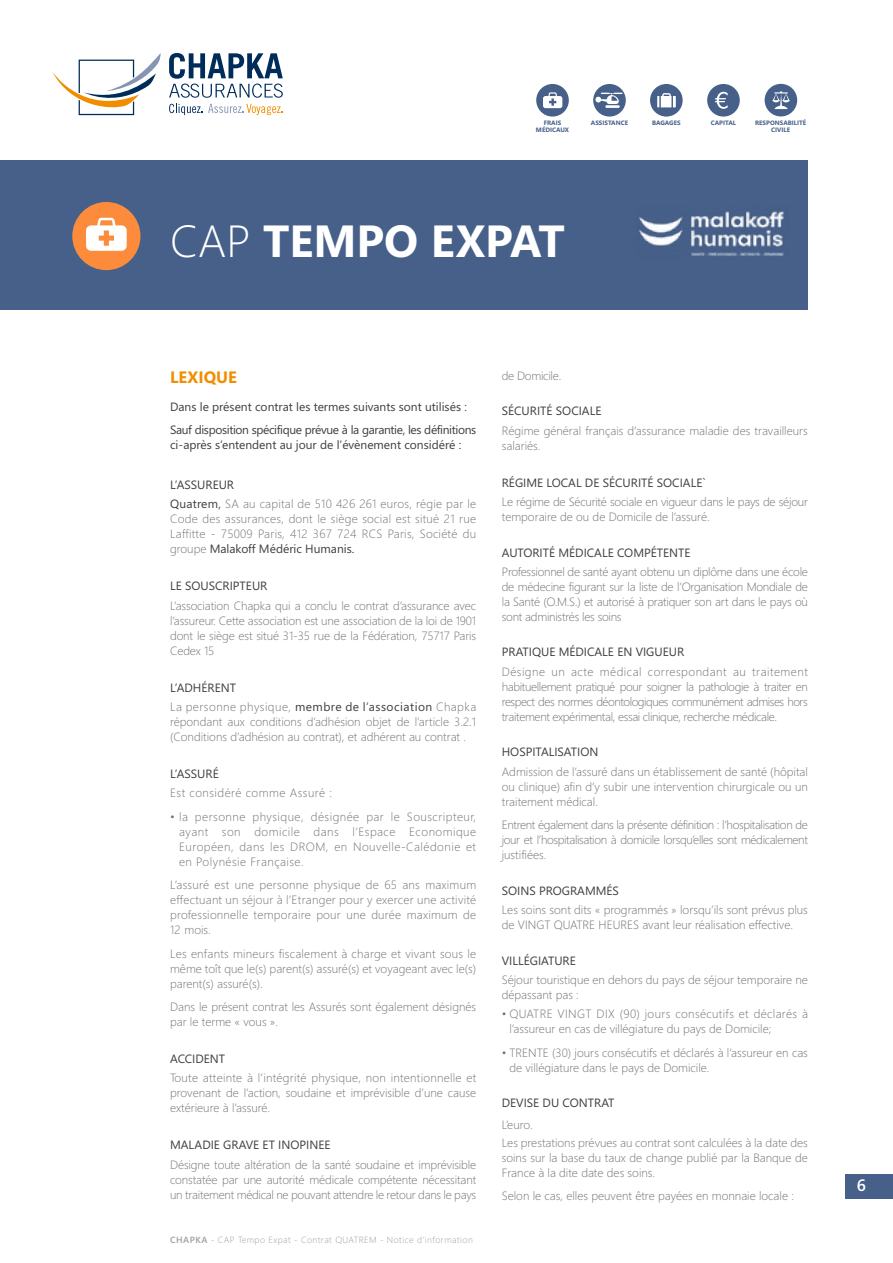
<style>
.page{position:relative;width:893px;height:1263px;background:#fff}
.page>*{position:absolute;margin:0;border:0;box-sizing:border-box;transform-origin:0 0}
.t1{font:700 45px "Segoe WP";color:#fff}
.t2{font:700 16.5px "Segoe WP";color:#f18e00}
.t3{font:600 16.5px "Segoe WP";color:#fff}
.t4{font:300 12px/15px "Segoe WP";color:#707172;text-align:justify}
.t5{font:12px/19.2px "Segoe WP";color:#3e3d40}
.t6{font:12px/23.5px "Segoe WP";letter-spacing:-.03em;color:#3e3d40}
.t7{font:300 12px/15px "Segoe WP";letter-spacing:-.02em;color:#707172}
.t8{font:300 12px/19.2px "Segoe WP";letter-spacing:.02em;color:#707172}
.t9{font:300 12px "Segoe WP";letter-spacing:.04em;color:#707172}
.t10{font:300 9px "Segoe WP";letter-spacing:.05em;color:#9c9e9f}
.t11{font:700 6.3px/6.9px "Segoe WP";color:#46608a;text-align:center}
.s1{font-weight:300}
.s2{font-weight:400;color:#3e3d40}
.s3{font-weight:300;color:#707172}
.s4{font-weight:600}
</style>
<div class="page">
<div style="left:845px;top:1174px;width:48px;height:24px;background:#46608a"></div>
<div style="left:0;top:160px;width:808px;height:149px;background:#46608a"></div>
<svg style="left:52px;top:53px;width:109px;height:63px"></svg>
<svg style="left:169px;top:104px;width:114px;height:11px"></svg>
<svg style="left:169px;top:53px;width:114px;height:45px"></svg>
<div style="left:593px;top:84px;width:33px;height:33px;background:#46608a;border-radius:50%"></div>
<svg style="left:595px;top:93px;width:28px;height:15px"></svg>
<div style="left:650px;top:84px;width:33px;height:33px;background:#46608a;border-radius:50%"></div>
<svg style="left:657px;top:93px;width:19px;height:14px"></svg>
<div style="left:707px;top:84px;width:33px;height:33px;background:#46608a;border-radius:50%"></div>
<svg style="left:715px;top:92px;width:13px;height:17px"></svg>
<div style="left:536px;top:84px;width:33px;height:33px;background:#46608a;border-radius:50%"></div>
<svg style="left:543px;top:92px;width:19px;height:16px"></svg>
<div style="left:765px;top:84px;width:32px;height:32px;background:#46608a;border-radius:50%"></div>
<svg style="left:772px;top:91px;width:18px;height:18px"></svg>
<div style="left:72px;top:202px;width:68px;height:68px;background:#fc8c3b;border-radius:50%"></div>
<svg style="left:86px;top:218px;width:41px;height:33px"></svg>
<img style="left:639px;top:211px;width:145px;height:45px">
<p class="t11" style="left:536px;top:119px;width:35px">FRAIS<br>MÉDICAUX</p>
<p class="t11" style="left:591px;top:119px;width:39px">ASSISTANCE</p>
<p class="t11" style="left:652px;top:119px;width:30px">BAGAGES</p>
<p class="t11" style="left:711px;top:119px;width:27px">CAPITAL</p>
<p class="t11" style="left:755px;top:119px;width:53px">RESPONSABILITÉ<br>CIVILE</p>
<h1 class="t1" style="left:170px;top:209px;width:396px"><span class="s1">CAP</span> TEMPO EXPAT</h1>
<h2 class="t2" style="left:170px;top:365px;width:68px">LEXIQUE</h2>
<p class="t6" style="left:170px;top:394px;width:308px">Dans le présent contrat les termes suivants sont utilisés :<br>Sauf disposition spécifique prévue à la garantie, les définitions</p>
<p class="t5" style="left:170px;top:435px;width:293px">ci-après s’entendent au jour de l’évènement considéré :</p>
<p class="t8" style="left:170px;top:475px;width:308px"><span class="s2">L’ASSUREUR<br>Quatrem,</span> SA au capital de 510 426 261 euros, régie par le</p>
<p class="t4" style="left:170px;top:511px;width:308px">Code des assurances, dont le siège social est situé 21 rue Laffitte - 75009 Paris, 412 367 724 RCS Paris, Société du groupe <span class="s2">Malakoff Médéric Humanis.</span></p>
<p class="t5" style="left:170px;top:576px;width:99px">LE SOUSCRIPTEUR</p>
<p class="t4" style="left:170px;top:597px;width:308px">L’association Chapka qui a conclu le contrat d’assurance avec l’assureur. Cette association est une association de la loi de 1901 dont le siège est situé 31-35 rue de la Fédération, 75717 Paris Cedex 15</p>
<p class="t5" style="left:170px;top:677px;width:308px">L’ADHÉRENT<br><span class="s3">La personne physique,</span> membre de l’association <span class="s3">Chapka</span></p>
<p class="t4" style="left:170px;top:714px;width:308px">répondant aux conditions d’adhésion objet de l’article 3.2.1 (Conditions d’adhésion au contrat), et adhérent au contrat .</p>
<p class="t5" style="left:170px;top:763px;width:50px">L’ASSURÉ</p>
<p class="t9" style="left:170px;top:784px;width:164px">Est considéré comme Assuré :</p>
<p class="t4" style="left:179px;top:808px;width:299px;text-indent:-9px">• la personne physique, désignée par le Souscripteur, ayant son domicile dans l’Espace Economique Européen, dans les DROM, en Nouvelle-Calédonie et en Polynésie Française.</p>
<p class="t4" style="left:170px;top:877px;width:308px">L’assuré est une personne physique de 65 ans maximum effectuant un séjour à l’Etranger pour y exercer une activité professionnelle temporaire pour une durée maximum de 12 mois.</p>
<p class="t4" style="left:170px;top:945px;width:308px">Les enfants mineurs fiscalement à charge et vivant sous le même toît que le(s) parent(s) assuré(s) et voyageant avec le(s) parent(s) assuré(s).</p>
<p class="t4" style="left:170px;top:999px;width:308px">Dans le présent contrat les Assurés sont également désignés par le terme « vous ».</p>
<p class="t5" style="left:170px;top:1049px;width:57px">ACCIDENT</p>
<p class="t4" style="left:170px;top:1070px;width:308px">Toute atteinte à l’intégrité physique, non intentionnelle et provenant de l’action, soudaine et imprévisible d’une cause extérieure à l’assuré.</p>
<p class="t5" style="left:170px;top:1135px;width:162px">MALADIE GRAVE ET INOPINEE</p>
<p class="t4" style="left:170px;top:1156px;width:308px">Désigne toute altération de la santé soudaine et imprévisible constatée par une autorité médicale compétente nécessitant un traitement médical ne pouvant attendre le retour dans le pays</p>
<p class="t10" style="left:170px;top:1233px;width:304px"><span class="s4">CHAPKA</span> - CAP Tempo Expat - Contrat QUATREM - Notice d’information</p>
<p class="t7" style="left:502px;top:367px;width:61px">de Domicile.</p>
<p class="t5" style="left:502px;top:401px;width:101px">SÉCURITÉ SOCIALE</p>
<p class="t4" style="left:502px;top:422px;width:308px">Régime général français d’assurance maladie des travailleurs salariés.</p>
<p class="t5" style="left:502px;top:472px;width:205px">RÉGIME LOCAL DE SÉCURITÉ SOCIALE`</p>
<p class="t7" style="left:502px;top:494px;width:308px">Le régime de Sécurité sociale en vigueur dans le pays de séjour temporaire de ou de Domicile de l’assuré.</p>
<p class="t5" style="left:502px;top:542px;width:190px">AUTORITÉ MÉDICALE COMPÉTENTE</p>
<p class="t4" style="left:502px;top:563px;width:308px">Professionnel de santé ayant obtenu un diplôme dans une école de médecine figurant sur la liste de l’Organisation Mondiale de la Santé (O.M.S.) et autorisé à pratiquer son art dans le pays où sont administrés les soins</p>
<p class="t5" style="left:502px;top:642px;width:184px">PRATIQUE MÉDICALE EN VIGUEUR</p>
<p class="t4" style="left:502px;top:663px;width:308px">Désigne un acte médical correspondant au traitement habituellement pratiqué pour soigner la pathologie à traiter en respect des normes déontologiques communément admises hors traitement expérimental, essai clinique, recherche médicale.</p>
<p class="t5" style="left:502px;top:742px;width:98px">HOSPITALISATION</p>
<p class="t4" style="left:502px;top:763px;width:308px">Admission de l’assuré dans un établissement de santé (hôpital ou clinique) afin d’y subir une intervention chirurgicale ou un traitement médical.</p>
<p class="t4" style="left:502px;top:817px;width:308px">Entrent également dans la présente définition : l’hospitalisation de jour et l’hospitalisation à domicile lorsqu’elles sont médicalement justifiées.</p>
<p class="t5" style="left:502px;top:880px;width:119px">SOINS PROGRAMMÉS</p>
<p class="t4" style="left:502px;top:902px;width:308px">Les soins sont dits « programmés » lorsqu’ils sont prévus plus de VINGT QUATRE HEURES avant leur réalisation effective.</p>
<p class="t5" style="left:502px;top:950px;width:76px">VILLÉGIATURE</p>
<p class="t4" style="left:502px;top:972px;width:308px">Séjour touristique en dehors du pays de séjour temporaire ne dépassant pas :</p>
<p class="t4" style="left:509px;top:1006px;width:300px;text-indent:-8px">• QUATRE VINGT DIX (90) jours consécutifs et déclarés à l’assureur en cas de villégiature du pays de Domicile;</p>
<p class="t4" style="left:509px;top:1044px;width:300px;text-indent:-8px">• TRENTE (30) jours consécutifs et déclarés à l’assureur en cas de villégiature dans le pays de Domicile.</p>
<p class="t5" style="left:502px;top:1093px;width:114px">DEVISE DU CONTRAT</p>
<p class="t4" style="left:502px;top:1115px;width:308px;line-height:18px">L’euro.<br>Les prestations prévues au contrat sont calculées à la date des</p>
<p class="t4" style="left:502px;top:1149px;width:308px">soins sur la base du taux de change publié par la Banque de<br>France à la dite date des soins.</p>
<p class="t4" style="left:502px;top:1188px;width:294px">Selon le cas, elles peuvent être payées en monnaie locale :</p>
<h2 class="t3" style="left:857px;top:1174px;width:11px">6</h2>
</div>
